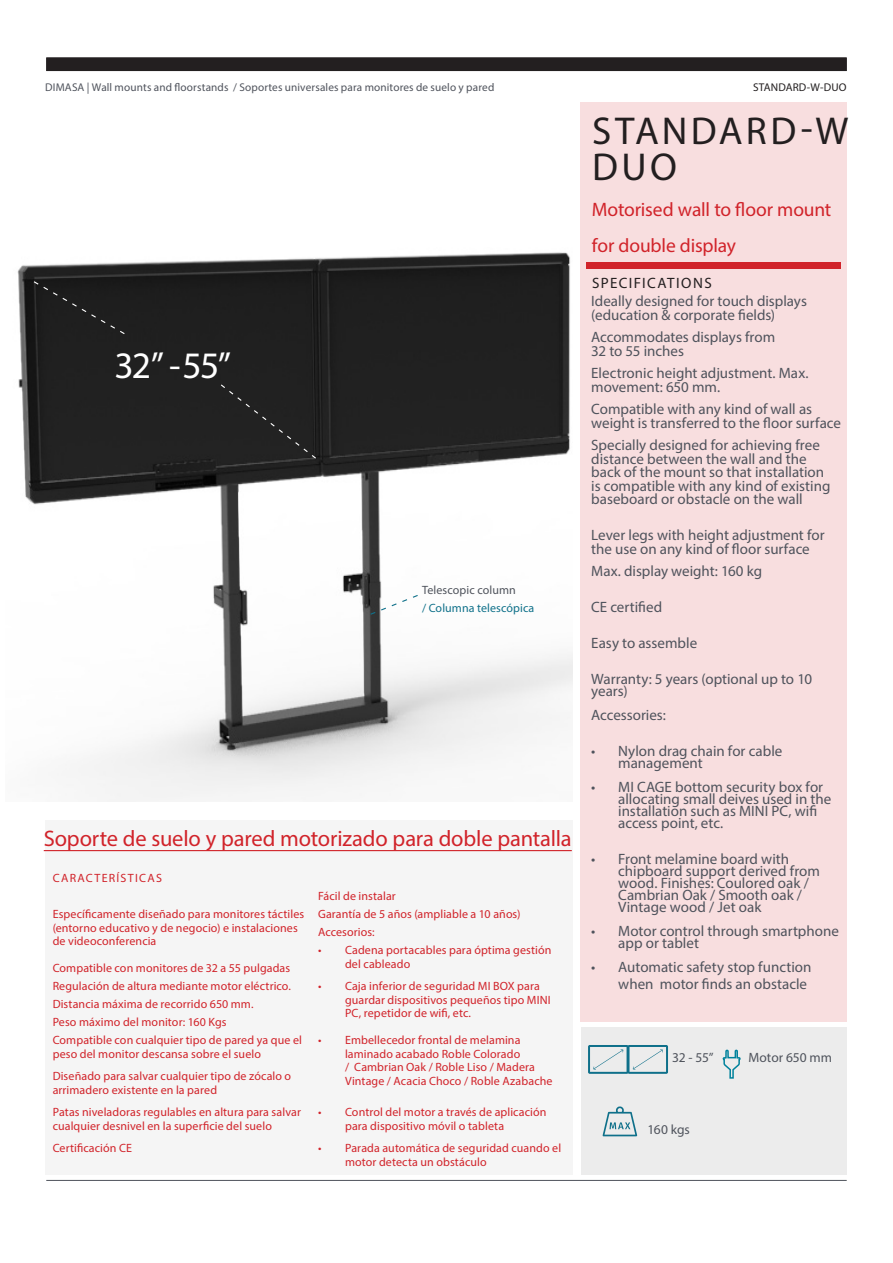
<style>
.page{position:relative;width:893px;height:1263px;background:#fff}
.page>*{position:absolute;margin:0;border:0;box-sizing:border-box;transform-origin:0 0}
.T5{font:39px "Myriad Pro";letter-spacing:.085em;color:#231f20}
.BC{font:37.5px "Myriad Pro";color:#fff}
.t1{font:22.5px "Myriad Pro";letter-spacing:-.005em;color:#d1232a}
.t2{font:19.5px/36px "Myriad Pro";letter-spacing:-.005em;color:#d1232a}
.C{font:15px/12px "Myriad Pro";color:#4f535c}
.BC-2{font:15px "Myriad Pro";letter-spacing:.09em;color:#231f20}
.BC-3{font:13.5px "Myriad Pro";letter-spacing:-.005em;color:#4f535c}
.C-2{font:12px/13.5px "Myriad Pro";letter-spacing:.01em;color:#d1232a}
.BC-4{font:12px "Myriad Pro";letter-spacing:.01em;color:#10718a}
.BC-5{font:12px "Myriad Pro";letter-spacing:.01em;color:#4f535c}
.BC-6{font:12px "Myriad Pro";letter-spacing:.11em;color:#d1232a}
.t3{font:11.25px "Myriad Pro";letter-spacing:.015em;color:#4f535c}
.t4{font:11.25px "Myriad Pro";letter-spacing:.01em;color:#231f20}
</style>
<div class="page">
<hr style="left:46px;top:1180px;width:801px;height:1px;background:#4f535c">
<img style="left:17px;top:252px;width:556px;height:550px">
<div style="left:45px;top:820px;width:528px;height:355px;background:#f5f5f5"></div>
<div style="left:580px;top:102px;width:267px;height:920px;background:#f8dedf"></div>
<div style="left:46px;top:58px;width:801px;height:13px;background:#231f20"></div>
<div style="left:586px;top:263px;width:255px;height:6px;background:#d1232a"></div>
<div style="left:582px;top:1028px;width:265px;height:147px;background:#ececec"></div>
<svg style="left:602px;top:1106px;width:35px;height:30px"></svg>
<svg style="left:722px;top:1049px;width:19px;height:30px"></svg>
<hr style="left:44px;top:850px;width:528px;height:1px;background:#d1232a">
<div style="left:33px;top:280px;width:93px;height:55px;background:#1e1e1e"></div>
<div style="left:220px;top:383px;width:97px;height:77px;background:#222"></div>
<svg style="left:369px;top:594px;width:50px;height:22px"></svg>
<svg style="left:588px;top:1045px;width:80px;height:29px"></svg>
<p class="t3" style="left:45px;top:80px;width:451px">DIMASA | Wall mounts and floorstands / Soportes universales para monitores de suelo y pared</p>
<p class="t4" style="left:753px;top:80px;width:95px">STANDARD-W-DUO</p>
<p class="T5" style="left:592px;top:107px;width:258px">STANDARD-W</p>
<p class="T5" style="left:592px;top:143px;width:86px">DUO</p>
<h2 class="t2" style="left:592px;top:191px;width:241px">Motorised wall to floor mount for double display</h2>
<p class="BC" style="left:114px;top:342px;width:118px">32” - 55”</p>
<p class="BC-5" style="left:422px;top:583px;width:95px">Telescopic column</p>
<p class="BC-4" style="left:422px;top:601px;width:114px">/ Columna telescópica</p>
<h2 class="t1" style="left:44px;top:825px;width:529px">Soporte de suelo y pared motorizado para doble pantalla</h2>
<p class="BC-6" style="left:53px;top:871px;width:111px">CARACTERÍSTICAS</p>
<p class="C-2" style="left:53px;top:907px;width:253px">Específicamente diseñado para monitores táctiles (entorno educativo y de negocio) e instalaciones de videoconferencia</p>
<p class="C-2" style="left:53px;top:961px;width:239px">Compatible con monitores de 32 a 55 pulgadas</p>
<p class="C-2" style="left:53px;top:979px;width:240px">Regulación de altura mediante motor eléctrico.</p>
<p class="C-2" style="left:53px;top:997px;width:202px">Distancia máxima de recorrido 650 mm.</p>
<p class="C-2" style="left:53px;top:1015px;width:175px">Peso máximo del monitor: 160 Kgs</p>
<p class="C-2" style="left:53px;top:1033px;width:251px">Compatible con cualquier tipo de pared ya que el peso del monitor descansa sobre el suelo</p>
<p class="C-2" style="left:53px;top:1069px;width:240px">Diseñado para salvar cualquier tipo de zócalo o arrimadero existente en la pared</p>
<p class="C-2" style="left:53px;top:1105px;width:250px">Patas niveladoras regulables en altura para salvar cualquier desnivel en la superficie del suelo</p>
<p class="C-2" style="left:53px;top:1141px;width:81px">Certificación CE</p>
<p class="C-2" style="left:318px;top:889px;width:79px">Fácil de instalar</p>
<p class="C-2" style="left:318px;top:907px;width:204px">Garantía de 5 años (ampliable a 10 años)</p>
<p class="C-2" style="left:318px;top:925px;width:58px">Accesorios:</p>
<p class="C-2" style="left:345px;top:943px;width:208px;text-indent:-27px">• Cadena portacables para óptima gestión del cableado</p>
<p class="C-2" style="left:345px;top:979px;width:207px;text-indent:-27px">• Caja inferior de seguridad MI BOX para guardar dispositivos pequeños tipo MINI<br>PC, repetidor de wifi, etc.</p>
<p class="C-2" style="left:345px;top:1033px;width:209px;text-indent:-27px">• Embellecedor frontal de melamina laminado acabado Roble Colorado<br>/ Cambrian Oak / Roble Liso / Madera Vintage / Acacia Choco / Roble Azabache</p>
<p class="C-2" style="left:345px;top:1105px;width:203px;text-indent:-27px">• Control del motor a través de aplicación para dispositivo móvil o tableta</p>
<p class="C-2" style="left:345px;top:1141px;width:218px;text-indent:-27px">• Parada automática de seguridad cuando el motor detecta un obstáculo</p>
<p class="BC-2" style="left:592px;top:274px;width:121px">SPECIFICATIONS</p>
<p class="C" style="left:591px;top:294px;width:217px;line-height:13.5px">Ideally designed for touch displays (education &amp; corporate fields)</p>
<p class="C" style="left:591px;top:330px;width:185px;line-height:13.5px">Accommodates displays from<br>32 to 55 inches</p>
<p class="C" style="left:591px;top:366px;width:219px;line-height:13.5px">Electronic height adjustment. Max. movement: 650 mm.</p>
<p class="C" style="left:591px;top:402px;width:251px;line-height:13.5px">Compatible with any kind of wall as weight is transferred to the floor surface</p>
<p class="C" style="left:591px;top:438px;width:241px;line-height:13.5px">Specially designed for achieving free distance between the wall and the back of the mount so that installation is compatible with any kind of existing baseboard or obstacle on the wall</p>
<p class="C" style="left:591px;top:528px;width:235px;line-height:13.5px">Lever legs with height adjustment for the use on any kind of floor surface</p>
<p class="C" style="left:591px;top:565px;width:172px">Max. display weight: 160 kg</p>
<p class="C" style="left:591px;top:601px;width:72px">CE certified</p>
<p class="C" style="left:591px;top:637px;width:107px">Easy to assemble</p>
<p class="C" style="left:591px;top:673px;width:222px">Warranty: 5 years (optional up to 10 years)</p>
<p class="C" style="left:591px;top:709px;width:76px">Accessories:</p>
<p class="C" style="left:618px;top:745px;width:166px;text-indent:-27px">• Nylon drag chain for cable management</p>
<p class="C" style="left:618px;top:781px;width:215px;text-indent:-27px">• MI CAGE bottom security box for allocating small deives used in the installation such as MINI PC, wifi access point, etc.</p>
<p class="C" style="left:618px;top:853px;width:203px;text-indent:-27px">• Front melamine board with chipboard support derived from wood. Finishes: Coulored oak /<br>Cambrian Oak / Smooth oak /<br>Vintage wood / Jet oak</p>
<p class="C" style="left:618px;top:925px;width:222px;text-indent:-27px">• Motor control through smartphone app or tablet</p>
<p class="C" style="left:591px;top:958px;width:222px;line-height:16.5px;text-align:right">• Automatic safety stop function when motor finds an obstacle</p>
<p class="BC-3" style="left:672px;top:1049px;width:43px">32 - 55”</p>
<p class="BC-3" style="left:648px;top:1121px;width:44px">160 kgs</p>
<p class="BC-3" style="left:748px;top:1049px;width:85px">Motor 650 mm</p>
</div>
